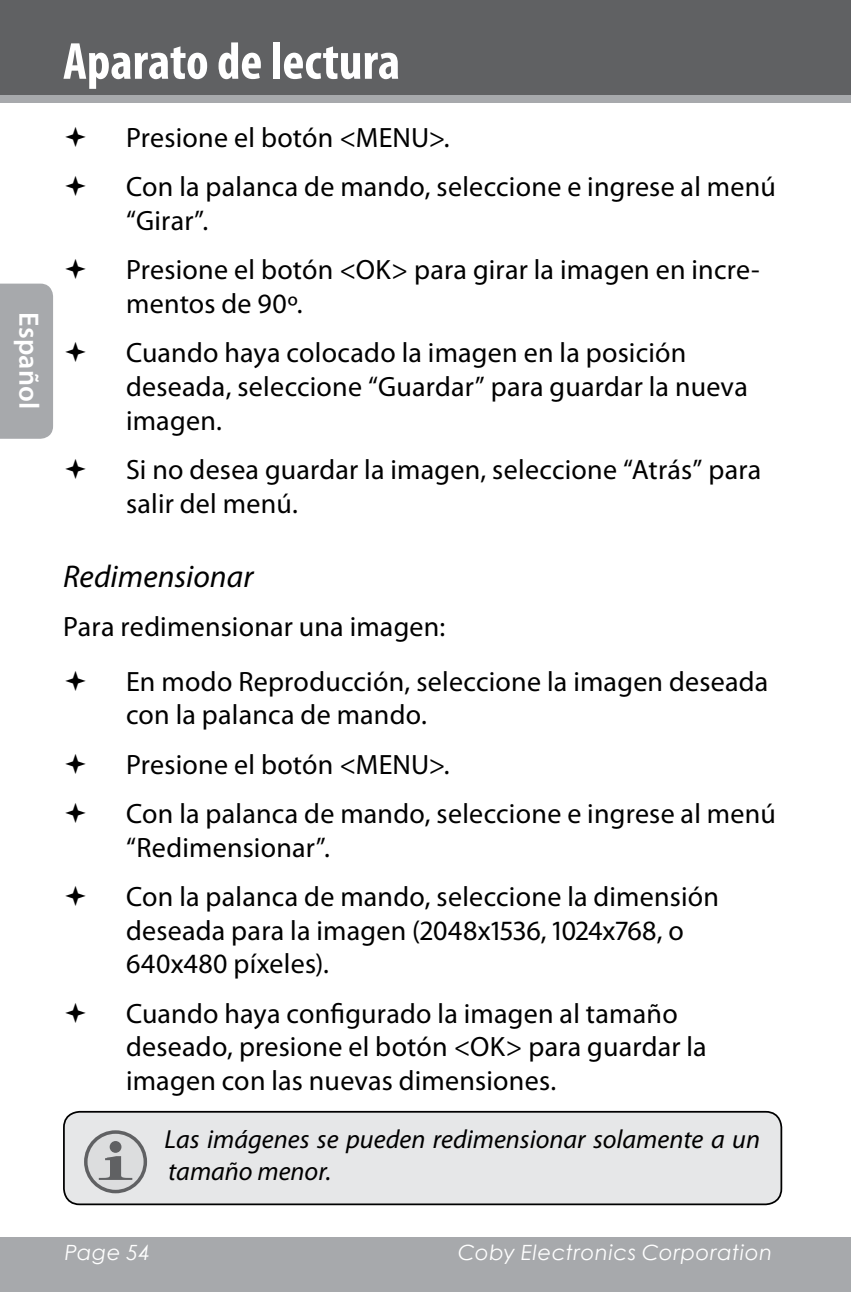
<style>
.page{position:relative;width:851px;height:1292px;background:#fff}
.page>*{position:absolute;margin:0;border:0;box-sizing:border-box;transform-origin:0 0}
.t1{font:700 condensed 52.5px "Myriad Pro";color:#fff}
.t2{font:italic 31.5px "Myriad Pro";letter-spacing:.005em;color:#000}
.t3{font:28px/49.4px "Myriad Pro";letter-spacing:.01em;color:#000}
.t4{font:600 28px "Myriad Pro";letter-spacing:.01em;color:#fff}
.t5{font:italic 26.25px/31.5px "Myriad Pro";color:#000}
.t6{font:italic 21px "Century Gothic";letter-spacing:.03em;color:#fff}
</style>
<div class="page">
<div style="left:0;top:1237px;width:850px;height:55px;background:#a7a9ac"></div>
<div style="left:0;top:94px;width:850px;height:9px;background:#a7a9ac"></div>
<div style="left:0;top:0;width:850px;height:94px;background:#606163"></div>
<div style="left:0;top:284px;width:53px;height:155px;background:#a7a9ac"></div>
<div style="left:64px;top:1111px;width:717px;height:93px;background:#e6e7e8;border-radius:16px"></div>
<div style="left:86px;top:1132px;width:59px;height:59px;background:#dcddde;border-radius:50%"></div>
<div style="left:84px;top:1130px;width:63px;height:63px;border:4px solid #606163;border-radius:50%"></div>
<svg style="left:99px;top:1156px;width:33px;height:23px"></svg>
<div style="left:110px;top:1141px;width:11px;height:11px;background:#606163;border-radius:50%"></div>
<div style="left:63px;top:1110px;width:719px;height:95px;border:2px solid #000;border-radius:16px"></div>
<p class="t4" style="left:47px;top:312px;width:99px;rotate:90deg">Español</p>
<h1 class="t1" style="left:63px;top:28px;width:338px">Aparato de lectura</h1>
<p class="t3" style="left:126px;top:112px;width:651px">Presione el botón &lt;MENU&gt;.<br>Con la palanca de mando, seleccione e ingrese al menú</p>
<p class="t3" style="left:126px;top:195px;width:635px">“Girar”.<br>Presione el botón &lt;OK&gt; para girar la imagen en incre-</p>
<p class="t3" style="left:126px;top:278px;width:562px">mentos de 90º.<br>Cuando haya colocado la imagen en la posición</p>
<p class="t3" style="left:126px;top:369px;width:623px;line-height:33.6px">deseada, seleccione “Guardar” para guardar la nueva imagen.</p>
<p class="t3" style="left:126px;top:452px;width:636px;line-height:33.6px">Si no desea guardar la imagen, seleccione “Atrás” para salir del menú.</p>
<p class="t2" style="left:63px;top:557px;width:192px">Redimensionar</p>
<p class="t3" style="left:126px;top:599px;width:644px;line-height:54.2px;text-indent:-63px">Para redimensionar una imagen:<br>En modo Reproducción, seleccione la imagen deseada</p>
<p class="t3" style="left:126px;top:690px;width:651px">con la palanca de mando.<br>Presione el botón &lt;MENU&gt;.<br>Con la palanca de mando, seleccione e ingrese al menú</p>
<p class="t3" style="left:126px;top:822px;width:594px">“Redimensionar”.<br>Con la palanca de mando, seleccione la dimensión</p>
<p class="t3" style="left:126px;top:913px;width:559px;line-height:33.6px">deseada para la imagen (2048x1536, 1024x768, o<br>640x480 píxeles).</p>
<p class="t3" style="left:126px;top:996px;width:582px;line-height:33.6px">Cuando haya configurado la imagen al tamaño deseado, presione el botón &lt;OK&gt; para guardar la imagen con las nuevas dimensiones.</p>
<p class="t5" style="left:165px;top:1123px;width:597px">Las imágenes se pueden redimensionar solamente a un tamaño menor.</p>
<p class="t6" style="left:65px;top:1240px;width:87px">Page 54</p>
<p class="t6" style="left:458px;top:1240px;width:315px">Coby Electronics Corporation</p>
</div>
